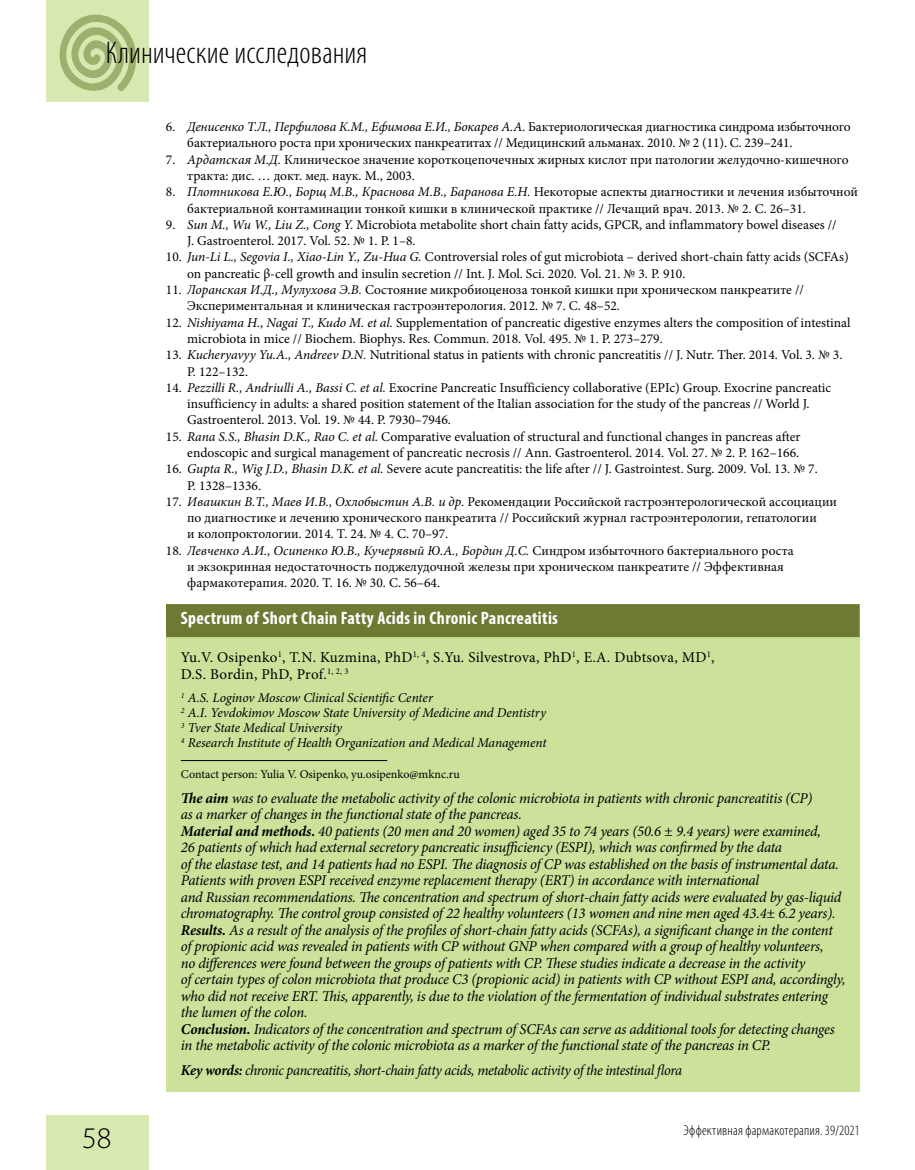
<style>
.page{position:relative;width:915px;height:1170px;background:#fff}
.page>*{position:absolute;margin:0;border:0;box-sizing:border-box;transform-origin:0 0}
.t1{font:300 condensed 31.5px "Myriad Pro";color:#000}
.t2{font:300 30px "Myriad Pro";color:#000}
.t3{font:700 condensed 18px "Myriad Pro";letter-spacing:.02em;color:#fff}
.t4{font:italic 15px/16.5px "Minion Pro";letter-spacing:-.02em;color:#000}
.t5{font:15px/16.5px "Minion Pro";letter-spacing:.015em;color:#000}
.t6{font:italic 15px "Minion Pro";letter-spacing:-.02em;color:#000;scale:.95 1}
.t7{font:300 condensed 14.25px "Myriad Pro";letter-spacing:.015em;color:#000}
.t8{font:13.5px/16.4px "Minion Pro";color:#000}
.t9{font:italic 13.5px/15px "Minion Pro";letter-spacing:-.01em;color:#000}
.t10{font:12px "Minion Pro";color:#000}
.s1{font-style:italic}
.s2{font-weight:700}
</style>
<div class="page">
<div style="left:47px;top:1114px;width:102px;height:55px;background:#d7e8b1"></div>
<div style="left:47px;top:0;width:102px;height:102px;background:#d7e8b1"></div>
<svg style="left:59px;top:14px;width:78px;height:77px"></svg>
<div style="left:166px;top:604px;width:693px;height:487px;background:#cce29b"></div>
<div style="left:166px;top:604px;width:693px;height:33px;background:#6e7a34"></div>
<hr style="left:181px;top:760px;width:206px;height:1px;background:#000">
<h1 class="t1" style="left:106px;top:34px;width:263px">Клинические исследования</h1>
<p class="t8" style="left:187px;top:119px;width:665px;text-indent:-21px">6. <span class="s1">Денисенко Т.Л., Перфилова К.М., Ефимова Е.И., Бокарев А.А</span>. Бактериологическая диагностика синдрома избыточного бактериального роста при хронических панкреатитах // Медицинский альманах. 2010. № 2 (11). С. 239–241.</p>
<p class="t8" style="left:187px;top:151px;width:662px;text-indent:-21px">7. <span class="s1">Ардатская М.Д.</span> Клиническое значение короткоцепочечных жирных кислот при патологии желудочно-кишечного тракта: дис. … докт. мед. наук. М., 2003.</p>
<p class="t8" style="left:187px;top:184px;width:672px;text-indent:-21px">8. <span class="s1">Плотникова Е.Ю., Борщ М.В., Краснова М.В., Баранова Е.Н.</span> Некоторые аспекты диагностики и лечения избыточной бактериальной контаминации тонкой кишки в клинической практике // Лечащий врач. 2013. № 2. С. 26–31.</p>
<p class="t8" style="left:187px;top:216px;width:650px;text-indent:-21px">9. <span class="s1">Sun M., Wu W., Liu Z., Cong Y.</span> Microbiota metabolite short chain fatty acids, GPCR, and inflammatory bowel diseases //<br>J. Gastroenterol. 2017. Vol. 52. № 1. P. 1–8.</p>
<p class="t8" style="left:187px;top:249px;width:662px;text-indent:-21px">10. <span class="s1">Jun-Li L., Segovia I., Xiao-Lin Y., Zu-Hua G.</span> Controversial roles of gut microbiota – derived short-chain fatty acids (SCFAs) on pancreatic β-cell growth and insulin secretion // Int. J. Mol. Sci. 2020. Vol. 21. № 3. P. 910.</p>
<p class="t8" style="left:187px;top:281px;width:618px;text-indent:-21px">11. <span class="s1">Лоранская И.Д., Мулухова Э.В.</span> Состояние микробиоценоза тонкой кишки при хроническом панкреатите //<br>Экспериментальная и клиническая гастроэнтерология. 2012. № 7. С. 48–52.</p>
<p class="t8" style="left:187px;top:314px;width:664px;text-indent:-21px">12. <span class="s1">Nishiyama H., Nagai T., Kudo M. et al.</span> Supplementation of pancreatic digestive enzymes alters the composition of intestinal microbiota in mice // Biochem. Biophys. Res. Commun. 2018. Vol. 495. № 1. P. 273–279.</p>
<p class="t8" style="left:187px;top:347px;width:656px;text-indent:-21px">13. <span class="s1">Kucheryavyy Yu.A., Andreev D.N.</span> Nutritional status in patients with chronic pancreatitis // J. Nutr. Ther. 2014. Vol. 3. № 3.<br>P. 122–132.</p>
<p class="t8" style="left:187px;top:379px;width:645px;text-indent:-21px">14. <span class="s1">Pezzilli R., Andriulli A., Bassi C. et al.</span> Exocrine Pancreatic Insufficiency collaborative (EPIc) Group. Exocrine pancreatic insufficiency in adults: a shared position statement of the Italian association for the study of the pancreas // World J.<br>Gastroenterol. 2013. Vol. 19. № 44. P. 7930–7946.</p>
<p class="t8" style="left:166px;top:428px;width:636px;text-align:right">15. <span class="s1">Rana S.S., Bhasin D.K., Rao C. et al.</span> Comparative evaluation of structural and functional changes in pancreas after endoscopic and surgical management of pancreatic necrosis // Ann. Gastroenterol. 2014. Vol. 27. № 2. P. 162–166.</p>
<p class="t8" style="left:187px;top:461px;width:631px;text-indent:-21px">16. <span class="s1">Gupta R., Wig J.D., Bhasin D.K. et al.</span> Severe acute pancreatitis: the life after // J. Gastrointest. Surg. 2009. Vol. 13. № 7.<br>P. 1328–1336.</p>
<p class="t8" style="left:187px;top:493px;width:651px;text-indent:-21px">17. <span class="s1">Ивашкин В.Т., Маев И.В., Охлобыстин А.В. и др.</span> Рекомендации Российской гастроэнтерологической ассоциации по диагностике и лечению хронического панкреатита // Российский журнал гастроэнтерологии, гепатологии<br>и колопроктологии. 2014. Т. 24. № 4. С. 70–97.</p>
<p class="t8" style="left:187px;top:542px;width:608px;text-indent:-21px">18. <span class="s1">Левченко А.И., Осипенко Ю.В., Кучерявый Ю.А., Бордин Д.С.</span> Синдром избыточного бактериального роста и экзокринная недостаточность поджелудочной железы при хроническом панкреатите // Эффективная фармакотерапия. 2020. Т. 16. № 30. С. 56–64.</p>
<h3 class="t3" style="left:181px;top:607px;width:378px">Spectrum of Short Chain Fatty Acids in Chronic Pancreatitis</h3>
<p class="t5" style="left:181px;top:649px;width:535px">Yu.V. Osipenko<sup>1</sup>, T.N. Kuzmina, PhD<sup>1,</sup> <sup>4</sup>, S.Yu. Silvestrova, PhD<sup>1</sup>, E.A. Dubtsova, MD<sup>1</sup>,<br>D.S. Bordin, PhD, Prof.<sup>1,</sup> <sup>2,</sup> <sup>3</sup></p>
<p class="t9" style="left:181px;top:690px;width:367px"><sup>1</sup> A.S. Loginov Moscow Clinical Scientific Center<br><sup>2</sup> A.I. Yevdokimov Moscow State University of Medicine and Dentistry <sup>3</sup> Tver State Medical University<br><sup>4</sup> Research Institute of Health Organization and Medical Management</p>
<p class="t10" style="left:181px;top:765px;width:280px">Contact person: Yulia V. Osipenko, yu.osipenko@mknc.ru</p>
<p class="t4" style="left:181px;top:789px;width:666px"><span class="s2">The aim</span> was to evaluate the metabolic activity of the colonic microbiota in patients with chronic pancreatitis (CP)<br>as a marker of changes in the functional state of the pancreas.<br><span class="s2">Material and methods.</span> 40 patients (20 men and 20 women) aged 35 to 74 years (50.6 ± 9.4 years) were examined,<br>26 patients of which had external secretory pancreatic insufficiency (ESPI), which was confirmed by the data<br>of the elastase test, and 14 patients had no ESPI. The diagnosis of CP was established on the basis of instrumental data.<br>Patients with proven ESPI received enzyme replacement therapy (ERT) in accordance with international<br>and Russian recommendations. The concentration and spectrum of short-chain fatty acids were evaluated by gas-liquid chromatography. The control group consisted of 22 healthy volunteers (13 women and nine men aged 43.4± 6.2 years).<br><span class="s2">Results.</span> As a result of the analysis of the profiles of short-chain fatty acids (SCFAs), a significant change in the content of propionic acid was revealed in patients with CP without GNP when compared with a group of healthy volunteers,<br>no differences were found between the groups of patients with CP. These studies indicate a decrease in the activity<br>of certain types of colon microbiota that produce C3 (propionic acid) in patients with CP without ESPI and, accordingly, who did not receive ERT. This, apparently, is due to the violation of the fermentation of individual substrates entering the lumen of the colon.<br><span class="s2">Conclusion.</span> Indicators of the concentration and spectrum of SCFAs can serve as additional tools for detecting changes in the metabolic activity of the colonic microbiota as a marker of the functional state of the pancreas in CP.</p>
<p class="t6" style="left:181px;top:1060px;width:529px"><span class="s2">Key words:</span> chronic pancreatitis, short-chain fatty acids, metabolic activity of the intestinal flora</p>
<h2 class="t2" style="left:82px;top:1119px;width:31px">58</h2>
<p class="t7" style="left:683px;top:1121px;width:177px">Эффективная фармакотерапия. 39/2021</p>
</div>
